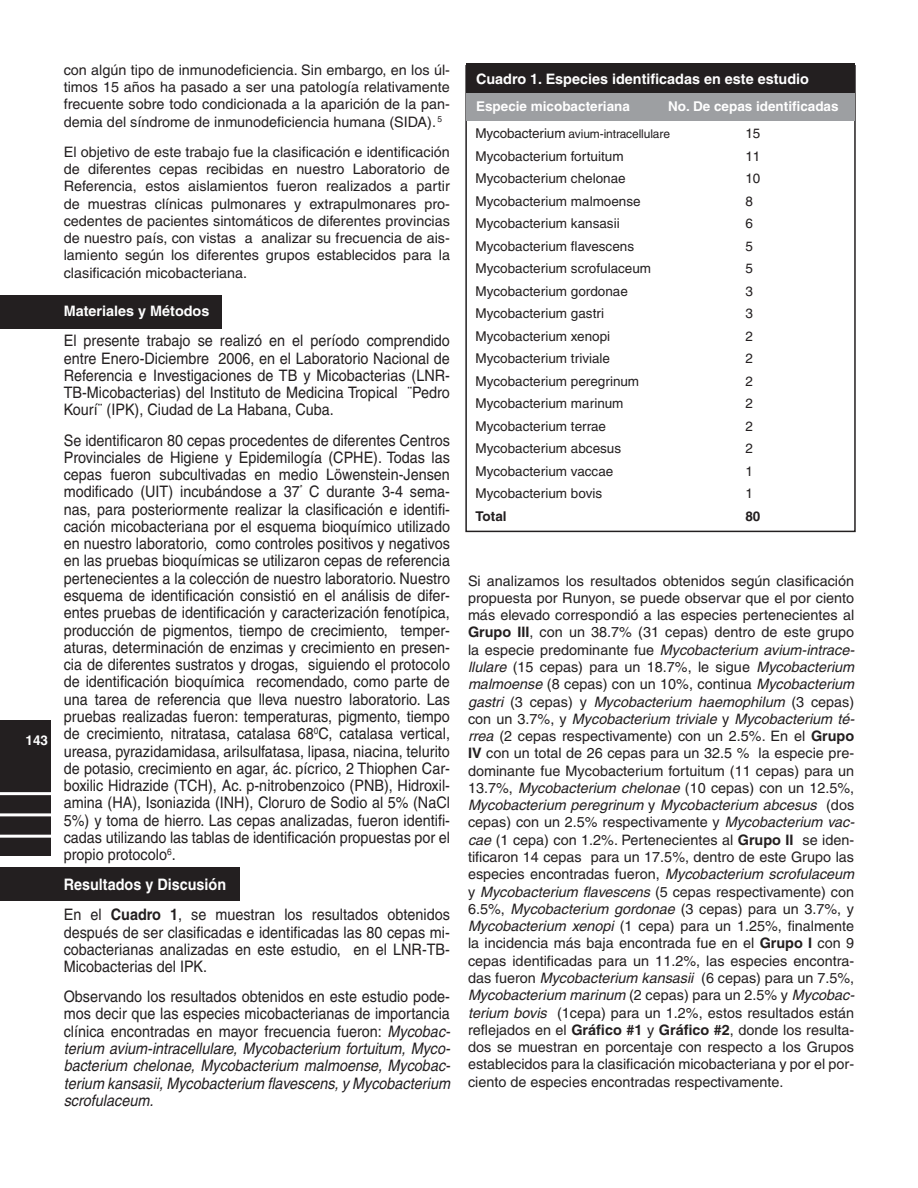
<style>
.page{position:relative;width:918px;height:1188px;background:#fff}
.page>*{position:absolute;margin:0;border:0;box-sizing:border-box;transform-origin:0 0}
.t1{font:15.9px/17.2px "Helvetica";color:#231f20;text-align:justify;scale:.91 1}
.t2{font:italic 15.9px/17.2px "Helvetica";color:#231f20;text-align:justify;scale:.91 1}
.t3{font:700 15.9px "Helvetica";color:#fff;scale:.91 1}
.t4{font:14.4px/17.2px "Helvetica";color:#231f20;text-align:justify}
.t5{font:700 14.4px "Helvetica";color:#fff}
.t6{font:13.5px "Helvetica";color:#231f20}
.t7{font:700 13.5px "Helvetica";color:#fff}
.t8{font:700 13.5px "Helvetica";color:#231f20}
.t9{font:12px "Helvetica";letter-spacing:-.01em;color:#231f20}
.s1{font-family:"Arial"}
.s2{font-weight:700}
.s3{font-style:normal}
.s4{font-size:13.5px}
.s5{font-style:italic}
</style>
<div class="page">
<div style="left:0;top:721px;width:51px;height:135px;background:#231f20"></div>
<hr style="left:0;top:835px;width:51px;height:3px;background:#fff">
<hr style="left:0;top:813px;width:51px;height:3px;background:#fff">
<hr style="left:0;top:792px;width:51px;height:3px;background:#fff">
<div style="left:0;top:867px;width:239px;height:33px;background:#231f20"></div>
<div style="left:0;top:295px;width:221px;height:33px;background:#231f20"></div>
<div style="left:465px;top:65px;width:391px;height:467px;border:2px solid #231f20"></div>
<div style="left:466px;top:92px;width:389px;height:29px;background:#9d9fa2"></div>
<div style="left:466px;top:64px;width:389px;height:29px;background:#231f20"></div>
<p class="t7" style="left:26px;top:732px;width:24px">143</p>
<p class="t4" style="left:64px;top:61px;width:388px">con algún tipo de inmunodeficiencia. Sin embargo, en los úl&shy;timos 15 años ha pasado a ser una patología relativamente frecuente sobre todo condicionada a la aparición de la pan&shy;demia del síndrome de inmunodeficiencia humana (SIDA). <sup>5</sup></p>
<p class="t4" style="left:64px;top:143px;width:388px">El objetivo de este trabajo fue la clasificación e identificación de diferentes cepas recibidas en nuestro Laboratorio de Referencia, estos aislamientos fueron realizados a partir de muestras clínicas pulmonares y extrapulmonares pro&shy;cedentes de pacientes sintomáticos de diferentes provincias de nuestro país, con vistas a analizar su frecuencia de ais&shy;lamiento según los diferentes grupos establecidos para la clasificación micobacteriana.</p>
<p class="t5" style="left:64px;top:302px;width:147px">Materiales y Métodos</p>
<p class="t1" style="left:64px;top:332px;width:426px">El presente trabajo se realizó en el período comprendido entre Enero-Diciembre 2006, en el Laboratorio Nacional de Referencia e Investigaciones de TB y Micobacterias (LNR-TB-Micobacterias) del Instituto de Medicina Tropical ¨Pedro Kourí¨ (IPK), Ciudad de La Habana, Cuba.</p>
<p class="t1" style="left:64px;top:431px;width:426px">Se identificaron 80 cepas procedentes de diferentes Centros Provinciales de Higiene y Epidemilogía (CPHE). Todas las cepas fueron subcultivadas en medio Löwenstein-Jensen modificado (UIT) incubándose a 37<span class="s1">ْ</span> C durante 3-4 sema&shy;nas, para posteriormente realizar la clasificación e identifi&shy;cación micobacteriana por el esquema bioquímico utilizado en nuestro laboratorio, como controles positivos y negativos en las pruebas bioquímicas se utilizaron cepas de referencia pertenecientes a la colección de nuestro laboratorio. Nuestro esquema de identificación consistió en el análisis de difer&shy;entes pruebas de identificación y caracterización fenotípica, producción de pigmentos, tiempo de crecimiento, temper&shy;aturas, determinación de enzimas y crecimiento en presen&shy;cia de diferentes sustratos y drogas, siguiendo el protocolo de identificación bioquímica recomendado, como parte de una tarea de referencia que lleva nuestro laboratorio. Las pruebas realizadas fueron: temperaturas, pigmento, tiempo de crecimiento, nitratasa, catalasa 68<sup>0</sup>C, catalasa vertical, ureasa, pyrazidamidasa, arilsulfatasa, lipasa, niacina, telurito de potasio, crecimiento en agar, ác. pícrico, 2 Thiophen Car&shy;boxilic Hidrazide (TCH), Ac. p-nitrobenzoico (PNB), Hidroxil&shy;amina (HA), Isoniazida (INH), Cloruro de Sodio al 5% (NaCl 5%) y toma de hierro. Las cepas analizadas, fueron identifi&shy;cadas utilizando las tablas de identificación propuestas por el propio protocolo<sup>6</sup>.</p>
<p class="t3" style="left:64px;top:875px;width:180px">Resultados y Discusión</p>
<p class="t1" style="left:64px;top:906px;width:426px">En el <span class="s2">Cuadro 1</span>, se muestran los resultados obtenidos después de ser clasificadas e identificadas las 80 cepas mi&shy;cobacterianas analizadas en este estudio, en el LNR-TB-Micobacterias del IPK.</p>
<p class="t2" style="left:64px;top:988px;width:426px"><span class="s3">Observando los resultados obtenidos en este estudio pode&shy;mos decir que las especies micobacterianas de importancia clínica encontradas en mayor frecuencia fueron:</span> Mycobac&shy;terium avium-intracellulare, Mycobacterium fortuitum, Myco&shy;bacterium chelonae, Mycobacterium malmoense, Mycobac&shy;terium kansasii, Mycobacterium flavescens, y Mycobacterium scrofulaceum.</p>
<p class="t5" style="left:476px;top:70px;width:334px">Cuadro 1. Especies identificadas en este estudio</p>
<p class="t7" style="left:476px;top:98px;width:155px">Especie micobacteriana</p>
<p class="t7" style="left:668px;top:98px;width:172px">No. De cepas identificadas</p>
<p class="t9" style="left:475px;top:127px;width:196px"><span class="s4">Mycobacterium</span> avium-intracellulare</p>
<p class="t6" style="left:745px;top:126px;width:17px">15</p>
<p class="t6" style="left:475px;top:148px;width:150px">Mycobacterium fortuitum</p>
<p class="t6" style="left:745px;top:148px;width:17px">11</p>
<p class="t6" style="left:475px;top:171px;width:152px">Mycobacterium chelonae</p>
<p class="t6" style="left:745px;top:171px;width:17px">10</p>
<p class="t6" style="left:475px;top:193px;width:167px">Mycobacterium malmoense</p>
<p class="t6" style="left:745px;top:193px;width:9px">8</p>
<p class="t6" style="left:475px;top:216px;width:146px">Mycobacterium kansasii</p>
<p class="t6" style="left:745px;top:216px;width:9px">6</p>
<p class="t6" style="left:475px;top:238px;width:160px">Mycobacterium flavescens</p>
<p class="t6" style="left:745px;top:238px;width:9px">5</p>
<p class="t6" style="left:475px;top:261px;width:177px">Mycobacterium scrofulaceum</p>
<p class="t6" style="left:745px;top:261px;width:9px">5</p>
<p class="t6" style="left:475px;top:283px;width:154px">Mycobacterium gordonae</p>
<p class="t6" style="left:745px;top:283px;width:9px">3</p>
<p class="t6" style="left:475px;top:306px;width:130px">Mycobacterium gastri</p>
<p class="t6" style="left:745px;top:306px;width:9px">3</p>
<p class="t6" style="left:475px;top:328px;width:136px">Mycobacterium xenopi</p>
<p class="t6" style="left:745px;top:328px;width:9px">2</p>
<p class="t6" style="left:475px;top:351px;width:136px">Mycobacterium triviale</p>
<p class="t6" style="left:745px;top:351px;width:9px">2</p>
<p class="t6" style="left:475px;top:373px;width:165px">Mycobacterium peregrinum</p>
<p class="t6" style="left:745px;top:373px;width:9px">2</p>
<p class="t6" style="left:475px;top:396px;width:150px">Mycobacterium marinum</p>
<p class="t6" style="left:745px;top:396px;width:9px">2</p>
<p class="t6" style="left:475px;top:418px;width:132px">Mycobacterium terrae</p>
<p class="t6" style="left:745px;top:418px;width:9px">2</p>
<p class="t6" style="left:475px;top:441px;width:147px">Mycobacterium abcesus</p>
<p class="t6" style="left:745px;top:441px;width:9px">2</p>
<p class="t6" style="left:475px;top:463px;width:139px">Mycobacterium vaccae</p>
<p class="t6" style="left:745px;top:463px;width:9px">1</p>
<p class="t6" style="left:475px;top:486px;width:128px">Mycobacterium bovis</p>
<p class="t6" style="left:745px;top:486px;width:9px">1</p>
<p class="t8" style="left:475px;top:508px;width:33px">Total</p>
<p class="t8" style="left:745px;top:508px;width:17px">80</p>
<p class="t4" style="left:468px;top:572px;width:388px">Si analizamos los resultados obtenidos según clasificación propuesta por Runyon, se puede observar que el por ciento más elevado correspondió a las especies pertenecientes al <span class="s2">Grupo III</span>, con un 38.7% (31 cepas) dentro de este grupo la especie predominante fue <span class="s5">Mycobacterium avium-intrace&shy;llulare</span> (15 cepas) para un 18.7%, le sigue <span class="s5">Mycobacterium malmoense</span> (8 cepas) con un 10%, continua <span class="s5">Mycobacterium gastri</span> (3 cepas) y <span class="s5">Mycobacterium haemophilum</span> (3 cepas) con un 3.7%, y <span class="s5">Mycobacterium triviale</span> y <span class="s5">Mycobacterium té&shy;rrea</span> (2 cepas respectivamente) con un 2.5%. En el <span class="s2">Grupo IV</span> con un total de 26 cepas para un 32.5 % la especie pre&shy;dominante fue Mycobacterium fortuitum (11 cepas) para un 13.7%, <span class="s5">Mycobacterium chelonae</span> (10 cepas) con un 12.5%, <span class="s5">Mycobacterium peregrinum</span> y <span class="s5">Mycobacterium abcesus</span> (dos cepas) con un 2.5% respectivamente y <span class="s5">Mycobacterium vac&shy;cae</span> (1 cepa) con 1.2%. Pertenecientes al <span class="s2">Grupo II</span> se iden&shy;tificaron 14 cepas para un 17.5%, dentro de este Grupo las especies encontradas fueron, <span class="s5">Mycobacterium scrofulaceum </span>y <span class="s5">Mycobacterium flavescens</span> (5 cepas respectivamente) con 6.5%, <span class="s5">Mycobacterium gordonae</span> (3 cepas) para un 3.7%, y <span class="s5">Mycobacterium xenopi</span> (1 cepa) para un 1.25%, finalmente la incidencia más baja encontrada fue en el <span class="s2">Grupo I</span> con 9 cepas identificadas para un 11.2%, las especies encontra&shy;das fueron <span class="s5">Mycobacterium kansasii</span> (6 cepas) para un 7.5%, <span class="s5">Mycobacterium marinum</span> (2 cepas) para un 2.5% y <span class="s5">Mycobac&shy;terium bovis</span> (1cepa) para un 1.2%, estos resultados están reflejados en el <span class="s2">Gráfico #1</span> y <span class="s2">Gráfico #2</span>, donde los resulta&shy;dos se muestran en porcentaje con respecto a los Grupos establecidos para la clasificación micobacteriana y por el por&shy;ciento de especies encontradas respectivamente.</p>
</div>
